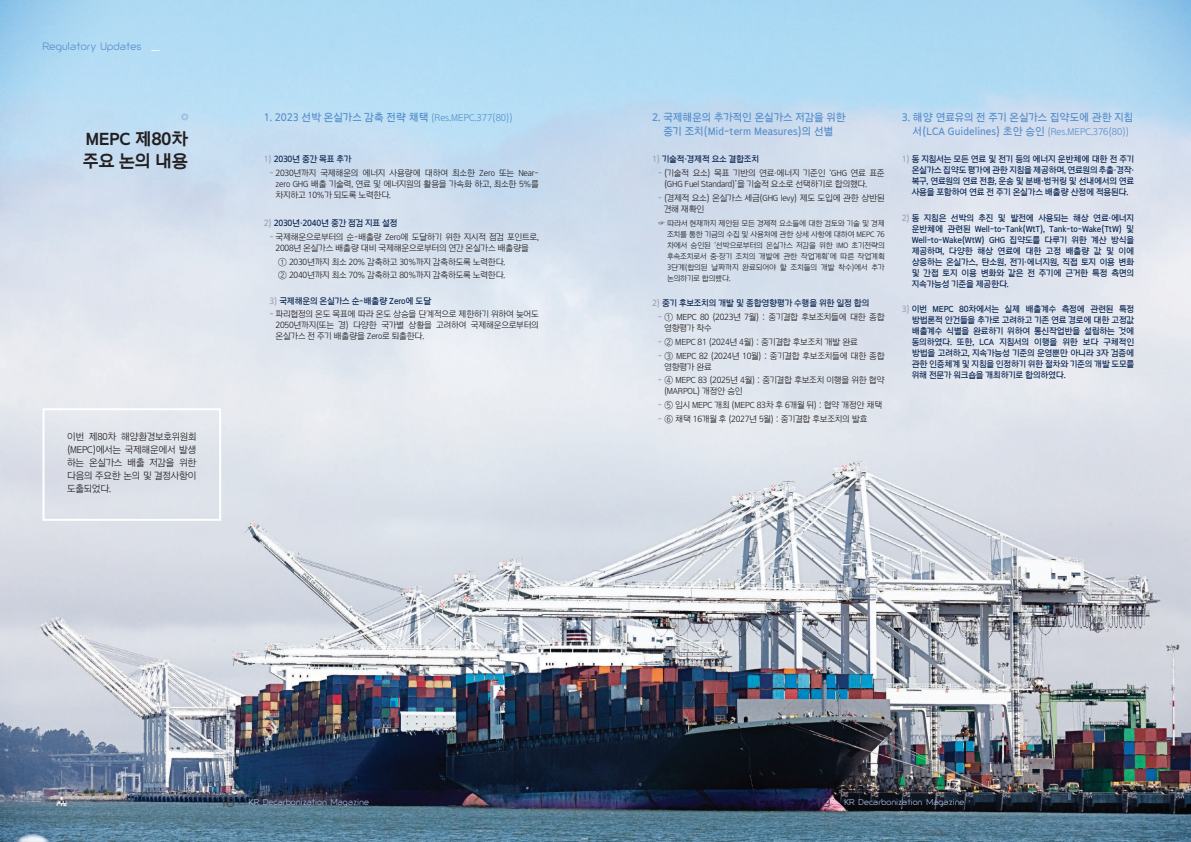
<style>
.page{position:relative;width:1191px;height:842px;background:#fff}
.page>*{position:absolute;margin:0;border:0;box-sizing:border-box;transform-origin:0 0}
.t1{font:18px/22px "Arita dotum Bold OTF";letter-spacing:-.025em;color:#231f20}
.t2{font:11px/14px "Arita dotum Semi Bold OTF";color:#5990cb;text-align:center;scale:.95 1}
.t3{font:10px/13px "Arita dotum Medium OTF";letter-spacing:-.025em;color:#231f20;text-align:justify;scale:.95 1}
.t4{font:10px "Giorgio";color:#5990cb}
.t5{font:9px/11px "Arita dotum Medium OTF";letter-spacing:-.025em;color:#231f20;scale:.95 1}
.t6{font:9px/11px "Arita dotum Semi Bold OTF";letter-spacing:-.025em;color:#0e2954;text-align:justify;scale:.95 1}
.t7{font:8px/11px "Arita dotum Medium OTF";letter-spacing:-.025em;color:#231f20;text-align:justify;scale:.95 1}
.t8{font:8px "Giorgio";color:#a8bee2}
.s1{color:#c7d5ec}
.s2{color:#fff}
.s3{font-family:"Arita dotum Medium OTF";font-size:10px}
.s4{color:#9fa1b6}
.s5{color:#717693}
.s6{font-size:12px;color:#3e3e3f}
</style>
<div class="page">
<img style="left:0;top:0;width:1191px;height:842px">
<div style="left:181px;top:113px;width:7px;height:7px;border:2px solid #a8bee2;border-radius:50%"></div>
<div style="left:43px;top:408px;width:178px;height:113px;border:2px solid #fff"></div>
<p class="t4" style="left:43px;top:40px;width:119px">Regulatory Updates<span class="s1">_</span><span class="s2">_</span></p>
<h1 class="t1" style="left:83px;top:128px;width:107px">MEPC 제80차 주요 논의 내용</h1>
<p class="t3" style="left:67px;top:430px;width:138px">이번 제80차 해양환경보호위원회 (MEPC)에서는 국제해운에서 발생 하는 온실가스 배출 저감을 위한 다음의 주요한 논의 및 결정사항이 도출되었다.</p>
<p class="t2" style="left:264px;top:111px;width:264px">1. 2023 선박 온실가스 감축 전략 채택 <span class="s3">(Res.MEPC.377(80))</span></p>
<p class="t2" style="left:652px;top:111px;width:205px">2. 국제해운의 추가적인 온실가스 저감을 위한 중기 조치(Mid-term Measures)의 선별</p>
<p class="t2" style="left:913px;top:111px;width:233px;text-align:left;text-indent:-11px">3. 해양 연료유의 전 주기 온실가스 집약도에 관한 지침 서(LCA Guidelines) 초안 승인 <span class="s3">(Res.MEPC.376(80))</span></p>
<p class="t6" style="left:264px;top:154px;width:94px"><span class="s4">1)</span> 2030년 중간 목표 추가</p>
<p class="t5" style="left:275px;top:168px;width:278px;text-align:justify;text-indent:-6px"><span class="s5">-</span> 2030년까지 국제해운의 에너지 사용량에 대하여 최소한 Zero 또는 Near&shy;zero GHG 배출 기술력, 연료 및 에너지원의 활용을 가속화 하고, 최소한 5%를 차지하고 10%가 되도록 노력한다.</p>
<p class="t6" style="left:264px;top:217px;width:142px"><span class="s4">2)</span> 2030년·2040년 중간 점검 지표 설정</p>
<p class="t5" style="left:269px;top:231px;width:285px;text-align:center"><span class="s5">-</span> 국제해운으로부터의 순-배출량 Zero에 도달하기 위한 지시적 점검 포인트로,<br>2008년 온실가스 배출량 대비 국제해운으로부터의 연간 온실가스 배출량을</p>
<p class="t5" style="left:278px;top:255px;width:241px;line-height:13.8px">① 2030년까지 최소 20% 감축하고 30%까지 감축하도록 노력한다.<br>② 2040년까지 최소 70% 감축하고 80%까지 감축하도록 노력한다.</p>
<p class="t6" style="left:269px;top:295px;width:172px"><span class="s4">3)</span> 국제해운의 온실가스 순-배출량 Zero에 도달</p>
<p class="t5" style="left:275px;top:309px;width:278px;text-align:justify;text-indent:-6px"><span class="s5">-</span> 파리협정의 온도 목표에 따라 온도 상승을 단계적으로 제한하기 위하여 늦어도 2050년까지(또는 경) 다양한 국가별 상황을 고려하여 국제해운으로부터의 온실가스 전 주기 배출량을 Zero로 퇴출한다.</p>
<p class="t6" style="left:652px;top:154px;width:114px"><span class="s4">1)</span> 기술적·경제적 요소 결합조치</p>
<p class="t5" style="left:664px;top:168px;width:234px;text-indent:-6px"><span class="s5">-</span> (기술적 요소) 목표 기반의 연료·에너지 기준인 ‘GHG 연료 표준 (GHG Fuel Standard)’을 기술적 요소로 선택하기로 합의했다.</p>
<p class="t5" style="left:664px;top:193px;width:234px;text-indent:-6px"><span class="s5">-</span> (경제적 요소) 온실가스 세금(GHG levy) 제도 도입에 관한 상반된 견해 재확인</p>
<p class="t7" style="left:667px;top:218px;width:231px;text-indent:-9px">☞ 따라서 현재까지 제안된 모든 경제적 요소들에 대한 검토와 기술 및 경제 조치를 통한 기금의 수집 및 사용처에 관한 상세 사항에 대하여 MEPC 76 차에서 승인된 ‘선박으로부터의 온실가스 저감을 위한 IMO 초기전략의 후속조치로서 중·장기 조치의 개발에 관한 작업계획’에 따른 작업계획 3단계(합의된 날짜까지 완료되어야 할 조치들의 개발 착수)에서 추가 논의하기로 합의했다.</p>
<p class="t6" style="left:652px;top:298px;width:230px"><span class="s4">2)</span> 중기 후보조치의 개발 및 종합영향평가 수행을 위한 일정 합의</p>
<p class="t5" style="left:664px;top:311px;width:234px;text-indent:-6px"><span class="s5">-</span> ① MEPC 80 (2023년 7월) : 중기결합 후보조치들에 대한 종합 영향평가 착수</p>
<p class="t5" style="left:658px;top:336px;width:212px"><span class="s5">-</span> ② MEPC 81 (2024년 4월) : 중기결합 후보조치 개발 완료</p>
<p class="t5" style="left:664px;top:350px;width:234px;text-indent:-6px"><span class="s5">-</span> ③ MEPC 82 (2024년 10월) : 중기결합 후보조치들에 대한 종합 영향평가 완료</p>
<p class="t5" style="left:664px;top:375px;width:234px;text-indent:-6px"><span class="s5">-</span> ④ MEPC 83 (2025년 4월) : 중기결합 후보조치 이행을 위한 협약 (MARPOL) 개정안 승인</p>
<p class="t5" style="left:658px;top:400px;width:238px"><span class="s5">-</span> ⑤ 임시 MEPC 개최 (MEPC 83차 후 6개월 뒤) : 협약 개정안 채택</p>
<p class="t5" style="left:658px;top:414px;width:222px"><span class="s5">-</span> ⑥ 채택 16개월 후 (2027년 5월) : 중기결합 후보조치의 발효</p>
<p class="t6" style="left:911px;top:154px;width:236px;text-indent:-10px"><span class="s4">1)</span> 동 지침서는 모든 연료 및 전기 등의 에너지 운반체에 대한 전 주기 온실가스 집약도 평가에 관한 지침을 제공하며, 연료원의 추출·경작· 복구, 연료원의 연료 전환, 운송 및 분배·벙커링 및 선내에서의 연료 사용을 포함하여 연료 전 주기 온실가스 배출량 산정에 적용된다.</p>
<p class="t6" style="left:911px;top:212px;width:236px;text-indent:-10px"><span class="s4">2)</span> 동 지침은 선박의 추진 및 발전에 사용되는 해상 연료·에너지 운반체에 관련된 Well-to-Tank(WtT), Tank-to-Wake(TtW) 및 Well-to-Wake(WtW) GHG 집약도를 다루기 위한 계산 방식을 제공하며, 다양한 해상 연료에 대한 고정 배출량 값 및 이에 상응하는 온실가스, 탄소원, 전기·에너지원, 직접 토지 이용 변화 및 간접 토지 이용 변화와 같은 전 주기에 근거한 특정 측면의 지속가능성 기준을 제공한다.</p>
<p class="t6" style="left:911px;top:303px;width:236px;text-indent:-10px"><span class="s4">3)</span> 이번 MEPC 80차에서는 실제 배출계수 측정에 관련된 특정 방법론적 안건들을 추가로 고려하고 기존 연료 경로에 대한 고정값 배출계수 식별을 완료하기 위하여 통신작업반을 설립하는 것에 동의하였다. 또한, LCA 지침서의 이행을 위한 보다 구체적인 방법을 고려하고, 지속가능성 기준의 운영뿐만 아니라 3자 검증에 관한 인증체계 및 지침을 인정하기 위한 절차와 기준의 개발 도모를 위해 전문가 워크숍을 개최하기로 합의하였다.</p>
<p class="t8" style="left:222px;top:797px;width:148px"><span class="s6">18</span> KR Decarbonization Magazine</p>
<p class="t8" style="left:817px;top:797px;width:149px"><span class="s6">19</span> KR Decarbonization Magazine</p>
</div>
